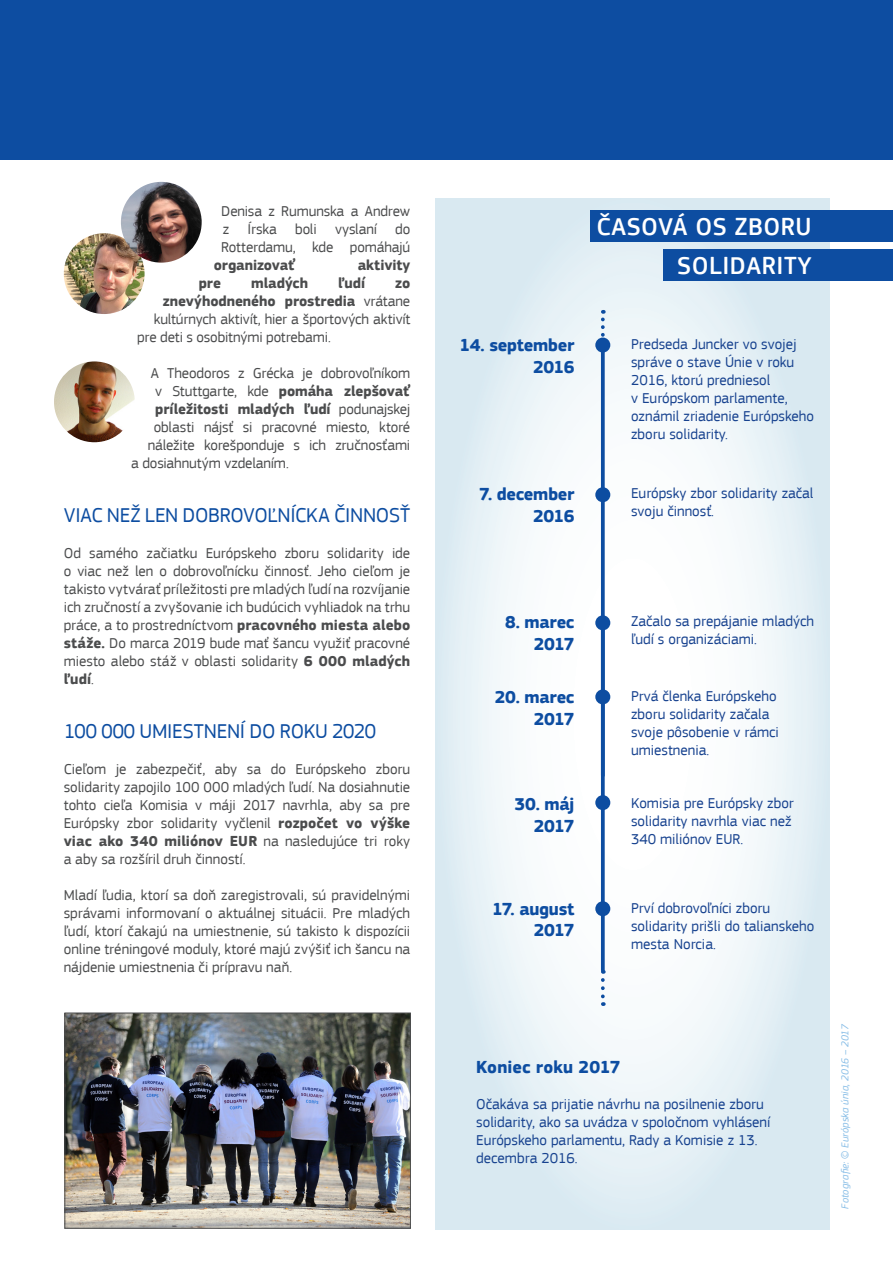
<style>
.page{position:relative;width:893px;height:1263px;background:#fff}
.page>*{position:absolute;margin:0;border:0;box-sizing:border-box;transform-origin:0 0}
.Title__alternative{font:500 25.5px "EC Square Sans Pro";letter-spacing:.02em;color:#fff}
.Sub_title_ESC{font:21px "EC Square Sans Pro";letter-spacing:-.015em;color:#0d4da1}
.Month{font:700 18px/21.6px "EC Square Sans Pro";letter-spacing:-.015em;color:#0d4da1;text-align:right}
.Month-2{font:700 18px "EC Square Sans Pro";letter-spacing:.005em;color:#0d4da1}
.body_text{font:15px/18px "EC Square Sans Pro";letter-spacing:-.005em;color:#4b4c4d;text-align:justify}
.Timeline_body{font:15px/18px "EC Square Sans Pro";color:#17428f}
.body_text-2{font:700 15px "EC Square Sans Pro";letter-spacing:-.005em;color:#4b4c4d}
.signature{font:italic 10.5px "EC Square Sans Pro";letter-spacing:.01em;color:#85bce6}
.s1{font-weight:400}
.s2{font-weight:700}
</style>
<div class="page">
<svg style="left:436px;top:198px;width:393px;height:1031px"></svg>
<div style="left:590px;top:210px;width:303px;height:32px;background:#0d4da1"></div>
<div style="left:663px;top:249px;width:230px;height:32px;background:#0d4da1"></div>
<svg style="left:601px;top:353px;width:4px;height:134px"></svg>
<div style="left:595px;top:338px;width:15px;height:15px;background:#0d4da1;border-radius:50%"></div>
<svg style="left:601px;top:502px;width:4px;height:113px"></svg>
<div style="left:595px;top:487px;width:15px;height:15px;background:#0d4da1;border-radius:50%"></div>
<svg style="left:601px;top:704px;width:4px;height:91px"></svg>
<div style="left:595px;top:689px;width:15px;height:15px;background:#0d4da1;border-radius:50%"></div>
<svg style="left:601px;top:810px;width:4px;height:91px"></svg>
<div style="left:595px;top:795px;width:15px;height:15px;background:#0d4da1;border-radius:50%"></div>
<svg style="left:601px;top:916px;width:4px;height:54px"></svg>
<div style="left:595px;top:901px;width:15px;height:15px;background:#0d4da1;border-radius:50%"></div>
<svg style="left:601px;top:980px;width:4px;height:26px"></svg>
<svg style="left:601px;top:630px;width:4px;height:60px"></svg>
<div style="left:595px;top:615px;width:15px;height:15px;background:#0d4da1;border-radius:50%"></div>
<svg style="left:601px;top:310px;width:4px;height:28px"></svg>
<img style="left:64px;top:233px;width:81px;height:81px;border-radius:40px">
<img style="left:121px;top:182px;width:81px;height:81px;border-radius:40px">
<img style="left:54px;top:361px;width:81px;height:81px;border-radius:40px">
<img style="left:66px;top:1015px;width:343px;height:212px">
<div style="left:64px;top:1013px;width:347px;height:216px;border:1px solid #4b4c4d"></div>
<div style="left:0;top:0;width:893px;height:160px;background:#0d4da1"></div>
<p class="body_text" style="left:221px;top:202px;width:190px">Denisa z Rumunska a Andrew</p>
<p class="body_text" style="left:223px;top:220px;width:189px">z Írska boli vyslaní do</p>
<p class="body_text" style="left:221px;top:238px;width:191px">Rotterdamu, kde pomáhajú</p>
<p class="body_text-2" style="left:214px;top:256px;width:83px">organizovať</p>
<p class="body_text-2" style="left:358px;top:256px;width:54px">aktivity</p>
<p class="body_text-2" style="left:199px;top:274px;width:24px">pre</p>
<p class="body_text-2" style="left:251px;top:274px;width:58px">mladých</p>
<p class="body_text-2" style="left:338px;top:274px;width:28px">ľudí</p>
<p class="body_text-2" style="left:395px;top:274px;width:17px">zo</p>
<p class="body_text-2" style="left:163px;top:292px;width:249px">znevýhodneného prostredia <span class="s1">vrátane</span></p>
<p class="body_text" style="left:154px;top:310px;width:258px">kultúrnych aktivít, hier a športových aktivít</p>
<p class="body_text" style="left:137px;top:328px;width:195px">pre deti s osobitnými potrebami.</p>
<p class="body_text" style="left:151px;top:364px;width:261px">A Theodoros z Grécka je dobrovoľníkom</p>
<p class="body_text" style="left:155px;top:382px;width:257px">v Stuttgarte, kde <span class="s2">pomáha zlepšovať</span></p>
<p class="body_text-2" style="left:155px;top:400px;width:257px">príležitosti mladých ľudí <span class="s1">podunajskej</span></p>
<p class="body_text" style="left:154px;top:418px;width:258px">oblasti nájsť si pracovné miesto, ktoré</p>
<p class="body_text" style="left:148px;top:436px;width:264px">náležite korešponduje s ich zručnosťami</p>
<p class="body_text" style="left:131px;top:454px;width:159px">a dosiahnutým vzdelaním.</p>
<p class="Sub_title_ESC" style="left:64px;top:503px;width:348px">VIAC NEŽ LEN DOBROVOĽNÍCKA ČINNOSŤ</p>
<p class="body_text" style="left:64px;top:544px;width:348px">Od samého začiatku Európskeho zboru solidarity ide o viac než len o dobrovoľnícku činnosť. Jeho cieľom je takisto vytvárať príležitosti pre mladých ľudí na rozvíjanie ich zručností a zvyšovanie ich budúcich vyhliadok na trhu práce, a to prostredníctvom <span class="s2">pracovného miesta alebo stáže.</span> Do marca 2019 bude mať šancu využiť pracovné miesto alebo stáž v oblasti solidarity <span class="s2">6 000 mladých ľudí</span>.</p>
<p class="Sub_title_ESC" style="left:64px;top:719px;width:314px">100 000 UMIESTNENÍ DO ROKU 2020</p>
<p class="body_text" style="left:64px;top:760px;width:348px">Cieľom je zabezpečiť, aby sa do Európskeho zboru solidarity zapojilo 100 000 mladých ľudí. Na dosiahnutie tohto cieľa Komisia v máji 2017 navrhla, aby sa pre Európsky zbor solidarity vyčlenil <span class="s2">rozpočet vo výške viac ako 340 miliónov EUR</span> na nasledujúce tri roky a aby sa rozšíril druh činností.</p>
<p class="body_text" style="left:64px;top:886px;width:348px">Mladí ľudia, ktorí sa doň zaregistrovali, sú pravidelnými správami informovaní o aktuálnej situácii. Pre mladých ľudí, ktorí čakajú na umiestnenie, sú takisto k dispozícii online tréningové moduly, ktoré majú zvýšiť ich šancu na nájdenie umiestnenia či prípravu naň.</p>
<p class="Title__alternative" style="left:597px;top:212px;width:216px">ČASOVÁ OS ZBORU</p>
<p class="Title__alternative" style="left:677px;top:251px;width:136px">SOLIDARITY</p>
<p class="Month" style="left:459px;top:335px;width:117px">14. september<br>2016</p>
<p class="Month" style="left:479px;top:484px;width:97px">7. december<br>2016</p>
<p class="Timeline_body" style="left:631px;top:335px;width:185px">Predseda Juncker vo svojej správe o stave Únie v roku<br>2016, ktorú predniesol<br>v Európskom parlamente, oznámil zriadenie Európskeho zboru solidarity.</p>
<p class="Timeline_body" style="left:631px;top:484px;width:184px">Európsky zbor solidarity začal svoju činnosť.</p>
<p class="Month" style="left:505px;top:612px;width:71px">8. marec<br>2017</p>
<p class="Month" style="left:495px;top:687px;width:81px">20. marec<br>2017</p>
<p class="Month" style="left:515px;top:794px;width:61px">30. máj<br>2017</p>
<p class="Month" style="left:492px;top:899px;width:84px">17. august<br>2017</p>
<p class="Timeline_body" style="left:631px;top:612px;width:185px">Začalo sa prepájanie mladých ľudí s organizáciami.</p>
<p class="Timeline_body" style="left:631px;top:687px;width:149px">Prvá členka Európskeho zboru solidarity začala svoje pôsobenie v rámci umiestnenia.</p>
<p class="Timeline_body" style="left:631px;top:794px;width:164px">Komisia pre Európsky zbor solidarity navrhla viac než<br>340 miliónov EUR.</p>
<p class="Timeline_body" style="left:631px;top:899px;width:185px">Prví dobrovoľníci zboru solidarity prišli do talianskeho mesta Norcia.</p>
<p class="Month-2" style="left:476px;top:1056px;width:146px">Koniec roku 2017</p>
<p class="Timeline_body" style="left:476px;top:1095px;width:295px">Očakáva sa prijatie návrhu na posilnenie zboru solidarity, ako sa uvádza v spoločnom vyhlásení Európskeho parlamentu, Rady a Komisie z 13. decembra 2016.</p>
<p class="signature" style="left:839px;top:1208px;width:186px;rotate:-90deg">Fotografie: © Európska únia, 2016 – 2017</p>
</div>
